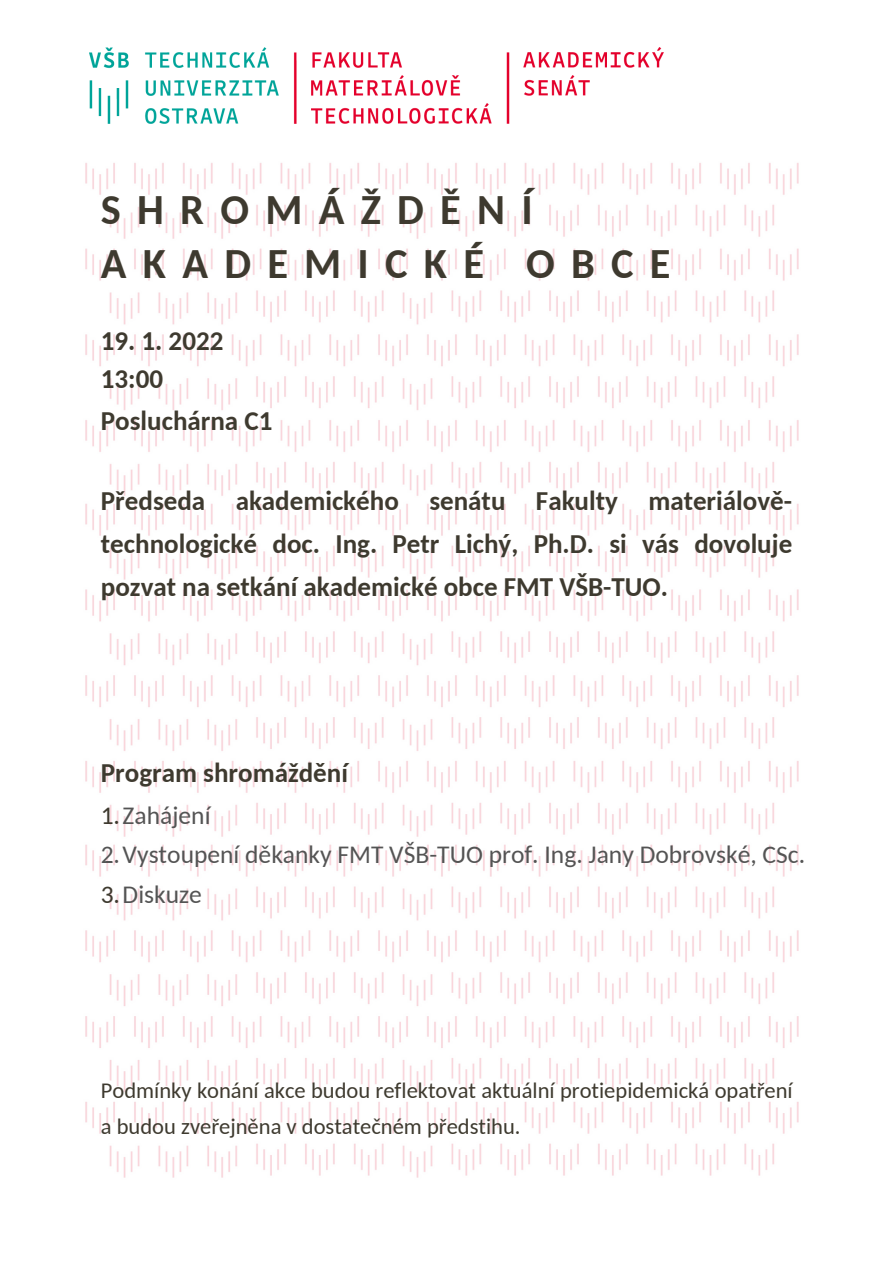
<style>
.page{position:relative;width:894px;height:1264px;background:#fff}
.page>*{position:absolute;margin:0;border:0;box-sizing:border-box;transform-origin:0 0}
.t1{font:700 42.45px "Carlito";letter-spacing:.385em;color:#3e3a2f}
.t2{font:700 27px/42.8px "Carlito";color:#3e3a2f;text-align:justify}
.t3{font:25.5px "Carlito";color:#545454}
.t4{font:22.5px/36px "Carlito";color:#3e3a2f}
.s1{color:#3e3a2f}
</style>
<div class="page">
<img style="left:85px;top:163px;width:714px;height:1015px">
<img style="left:89px;top:48px;width:573px;height:75px">
<p class="t1" style="left:101px;top:192px;width:433px">SHROMÁŽDĚNÍ</p>
<p class="t1" style="left:101px;top:246px;width:571px">AKADEMICKÉ OBCE</p>
<p class="t2" style="left:101px;top:322px;width:124px">19. 1. 2022</p>
<p class="t2" style="left:101px;top:359px;width:64px">13:00</p>
<p class="t2" style="left:101px;top:402px;width:173px">Posluchárna C1</p>
<p class="t2" style="left:101px;top:482px;width:692px">Předseda akademického senátu Fakulty materiálově&shy;technologické doc. Ing. Petr Lichý, Ph.D. si vás dovoluje pozvat na setkání akademické obce FMT VŠB-TUO.</p>
<p class="t2" style="left:101px;top:753px;width:248px">Program shromáždění</p>
<p class="t3" style="left:101px;top:804px;width:111px"><span class="s1">1.</span>Zahájení</p>
<p class="t3" style="left:101px;top:844px;width:705px">2.Vystoupení děkanky FMT VŠB-TUO prof. Ing. Jany Dobrovské, CSc.</p>
<p class="t3" style="left:101px;top:883px;width:103px"><span class="s1">3.</span>Diskuze</p>
<p class="t4" style="left:101px;top:1074px;width:693px">Podmínky konání akce budou reflektovat aktuální protiepidemická opatření a budou zveřejněna v dostatečném předstihu.</p>
</div>
